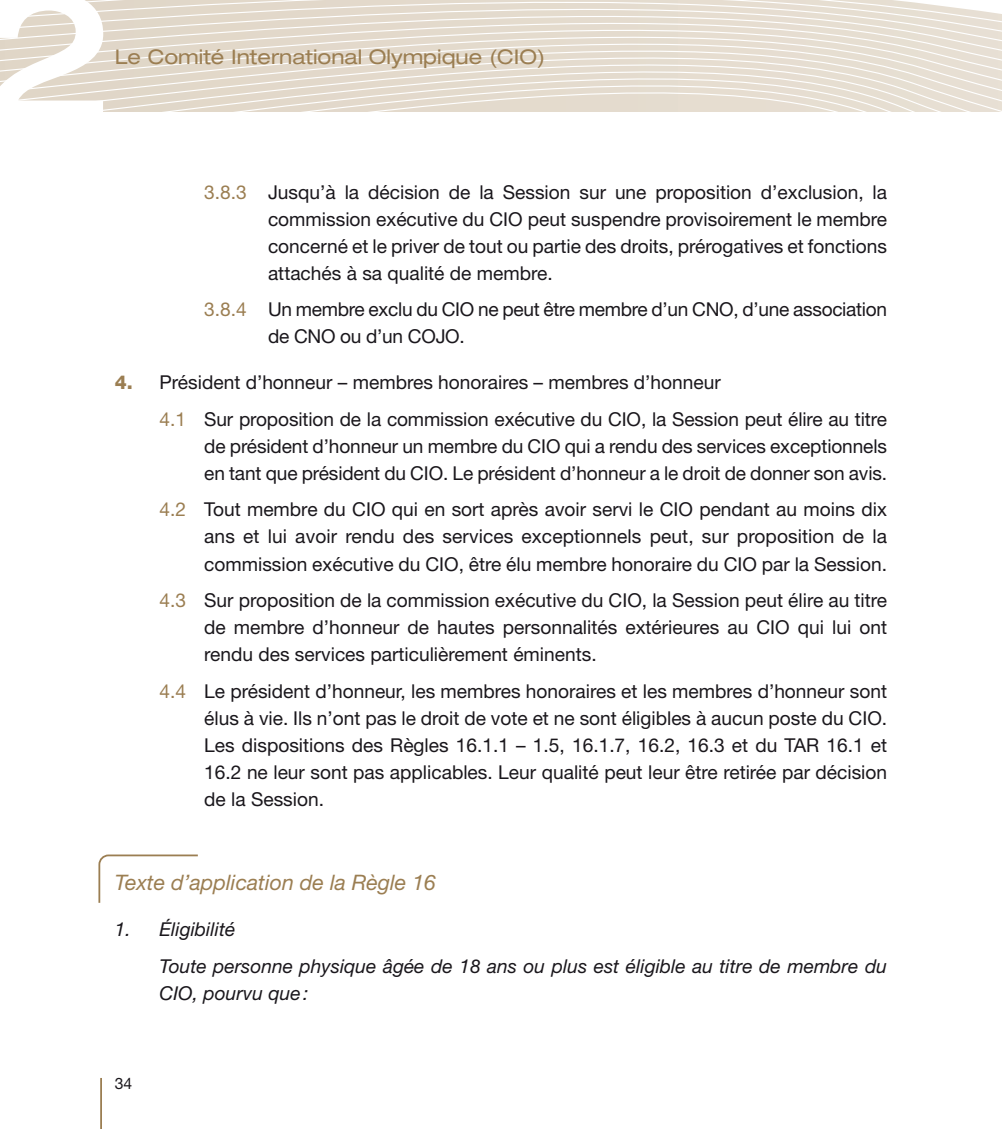
<style>
.page{position:relative;width:1002px;height:1129px;background:#fff}
.page>*{position:absolute;margin:0;border:0;box-sizing:border-box;transform-origin:0 0}
.Règle_Titre{font:italic 21.38px "Helvetica Neue LT Std";color:#9b7e52}
.t1{font:expanded 20.25px "Helvetica Neue LT Std";color:#9b7e52}
.Texte_1_1{font:19.12px/27px "Helvetica Neue LT Std";color:#1a171c;text-align:justify}
.Texte_1_1_1{font:19.12px/27px "Helvetica Neue LT Std";letter-spacing:-.015em;color:#1a171c;text-align:justify}
.Règle_1__tab{font:italic 19.12px/27px "Helvetica Neue LT Std";color:#1a171c}
.Texte_1{font:19.12px "Helvetica Neue LT Std";color:#1a171c}
.Règle_1{font:italic 19.12px "Helvetica Neue LT Std";color:#1a171c}
.t2{font:15.75px "Helvetica Neue LT Std";color:#1a171c}
.s1{color:#9b7e52}
.s2{font-weight:800;color:#9b7e52}
</style>
<div class="page">
<svg style="left:103px;top:0;width:898px;height:112px;background:#e7dfd4"></svg>
<hr style="left:100px;top:1078px;width:2px;height:51px;background:#9b7e52">
<svg style="left:0;top:0;width:103px;height:101px"></svg>
<svg style="left:98px;top:854px;width:100px;height:49px"></svg>
<p class="t1" style="left:115px;top:45px;width:432px">Le Comité International Olympique (CIO)</p>
<p class="Texte_1_1_1" style="left:268px;top:178px;width:620px;text-indent:-64px"><span class="s1">3.8.3</span> Jusqu’à la décision de la Session sur une proposition d’exclusion, la commission exécutive du CIO peut suspendre provisoirement le membre concerné et le priver de tout ou partie des droits, prérogatives et fonctions attachés à sa qualité de membre.</p>
<p class="Texte_1_1_1" style="left:268px;top:296px;width:620px;text-indent:-64px"><span class="s1">3.8.4</span> Un membre exclu du CIO ne peut être membre d’un CNO, d’une association de CNO ou d’un COJO.</p>
<p class="Texte_1" style="left:115px;top:371px;width:607px"><span class="s2">4.</span> Président d’honneur – membres honoraires – membres d’honneur</p>
<p class="Texte_1_1" style="left:204px;top:405px;width:684px;text-indent:-45px"><span class="s1">4.1</span> Sur proposition de la commission exécutive du CIO, la Session peut élire au titre de président d’honneur un membre du CIO qui a rendu des services exceptionnels en tant que président du CIO. Le président d’honneur a le droit de donner son avis.</p>
<p class="Texte_1_1" style="left:204px;top:496px;width:684px;text-indent:-45px"><span class="s1">4.2</span> Tout membre du CIO qui en sort après avoir servi le CIO pendant au moins dix ans et lui avoir rendu des services exceptionnels peut, sur proposition de la commission exécutive du CIO, être élu membre honoraire du CIO par la Session.</p>
<p class="Texte_1_1" style="left:204px;top:586px;width:684px;text-indent:-45px"><span class="s1">4.3</span> Sur proposition de la commission exécutive du CIO, la Session peut élire au titre de membre d’honneur de hautes personnalités extérieures au CIO qui lui ont rendu des services particulièrement éminents.</p>
<p class="Texte_1_1" style="left:204px;top:677px;width:684px;text-indent:-45px"><span class="s1">4.4</span> Le président d’honneur, les membres honoraires et les membres d’honneur sont élus à vie. Ils n’ont pas le droit de vote et ne sont éligibles à aucun poste du CIO.<br>Les dispositions des Règles 16.1.1 – 1.5, 16.1.7, 16.2, 16.3 et du TAR 16.1 et 16.2 ne leur sont pas applicables. Leur qualité peut leur être retirée par décision de la Session.</p>
<p class="Règle_Titre" style="left:115px;top:870px;width:323px">Texte d’application de la Règle 16</p>
<p class="Règle_1" style="left:115px;top:918px;width:122px">1. Éligibilité</p>
<p class="Règle_1__tab" style="left:159px;top:952px;width:728px">Toute personne physique âgée de 18 ans ou plus est éligible au titre de membre du<br>CIO, pourvu que:</p>
<p class="t2" style="left:115px;top:1074px;width:19px">34</p>
</div>
